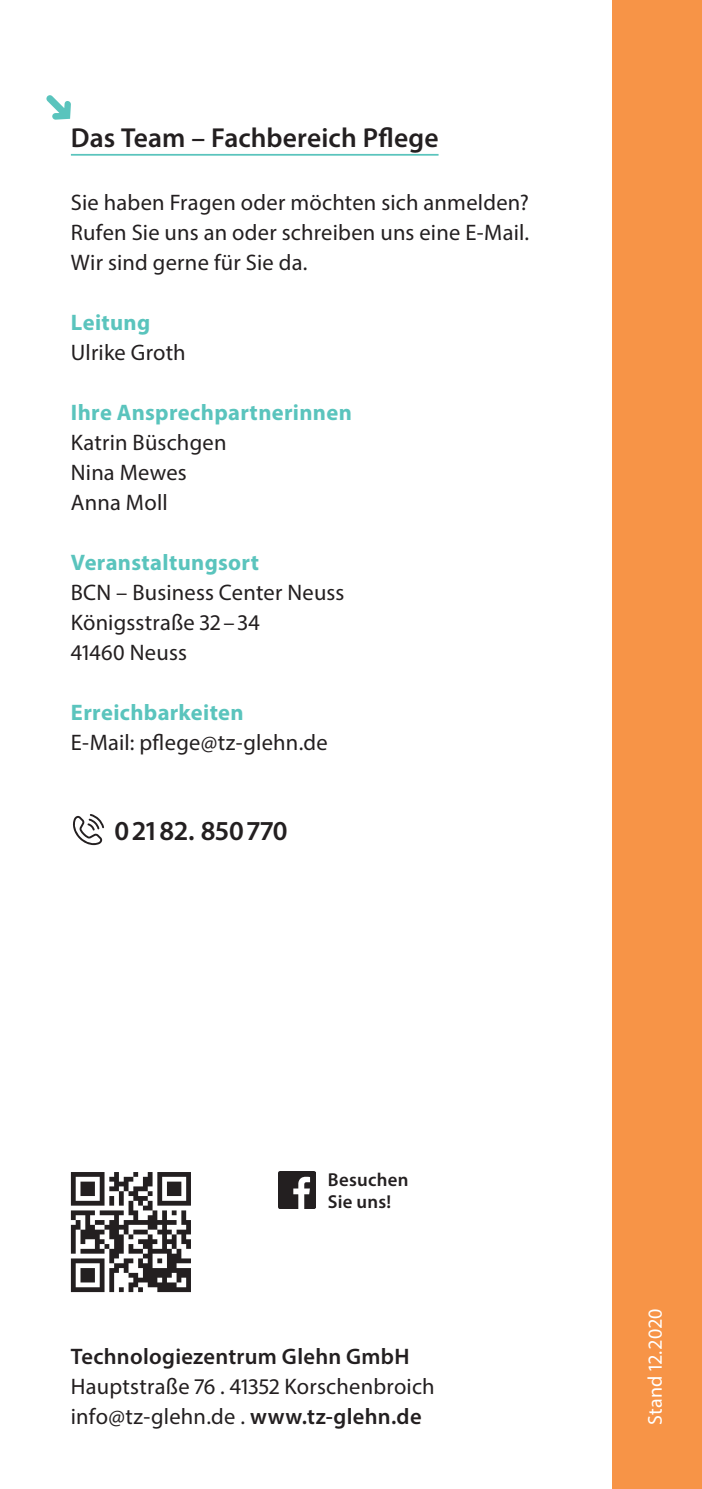
<style>
.page{position:relative;width:702px;height:1489px;background:#fff}
.page>*{position:absolute;margin:0;border:0;box-sizing:border-box;transform-origin:0 0}
.t1{font:600 27.5px "Myriad Pro";letter-spacing:.005em;color:#231f20}
.t2{font:22.5px/30px "Myriad Pro";letter-spacing:.01em;color:#231f20}
.t3{font:700 22.5px "Myriad Pro";letter-spacing:.015em;color:#5ac4bd}
.t4{font:600 22.5px "Myriad Pro";letter-spacing:.01em;color:#231f20}
.t5{font:20px "Myriad Pro";letter-spacing:.015em;color:#fff}
.t6{font:600 18.75px/22.5px "Myriad Pro";letter-spacing:.015em;color:#231f20}
.s1{font-weight:600}
</style>
<div class="page">
<div style="left:612px;top:0;width:90px;height:1488px;background:#f79447"></div>
<svg style="left:71px;top:1172px;width:120px;height:119px"></svg>
<img style="left:279px;top:1171px;width:36px;height:37px">
<hr style="left:71px;top:154px;width:367px;height:2px;background:#5ac4bd">
<svg style="left:46px;top:95px;width:25px;height:25px"></svg>
<svg style="left:73px;top:814px;width:31px;height:31px"></svg>
<p class="t1" style="left:71px;top:120px;width:369px">Das Team – Fachbereich Pflege</p>
<p class="t2" style="left:71px;top:187px;width:460px;text-align:justify">Sie haben Fragen oder möchten sich anmelden?<br>Rufen Sie uns an oder schreiben uns eine E-Mail.<br>Wir sind gerne für Sie da.</p>
<p class="t3" style="left:71px;top:308px;width:81px">Leitung</p>
<p class="t2" style="left:71px;top:337px;width:116px">Ulrike Groth</p>
<p class="t3" style="left:71px;top:398px;width:282px">Ihre Ansprechpartnerinnen</p>
<p class="t2" style="left:71px;top:427px;width:157px">Katrin Büschgen<br>Nina Mewes<br>Anna Moll</p>
<p class="t3" style="left:71px;top:548px;width:190px">Veranstaltungsort</p>
<p class="t2" style="left:71px;top:577px;width:275px">BCN – Business Center Neuss<br>Königsstraße 32 – 34<br>41460 Neuss</p>
<p class="t3" style="left:71px;top:698px;width:174px">Erreichbarkeiten</p>
<p class="t2" style="left:71px;top:727px;width:258px">E-Mail: pflege@tz-glehn.de</p>
<p class="t1" style="left:114px;top:813px;width:175px">0 21 82. 850 770</p>
<p class="t6" style="left:328px;top:1167px;width:82px">Besuchen<br>Sie uns!</p>
<p class="t4" style="left:71px;top:1341px;width:340px">Technologiezentrum Glehn GmbH</p>
<p class="t2" style="left:71px;top:1370px;width:365px">Hauptstraße 76 . 41352 Korschenbroich info@tz-glehn.de . <span class="s1">www.tz-glehn.de</span></p>
<p class="t5" style="left:642px;top:1424px;width:118px;rotate:-90deg">Stand 12.2020</p>
</div>
